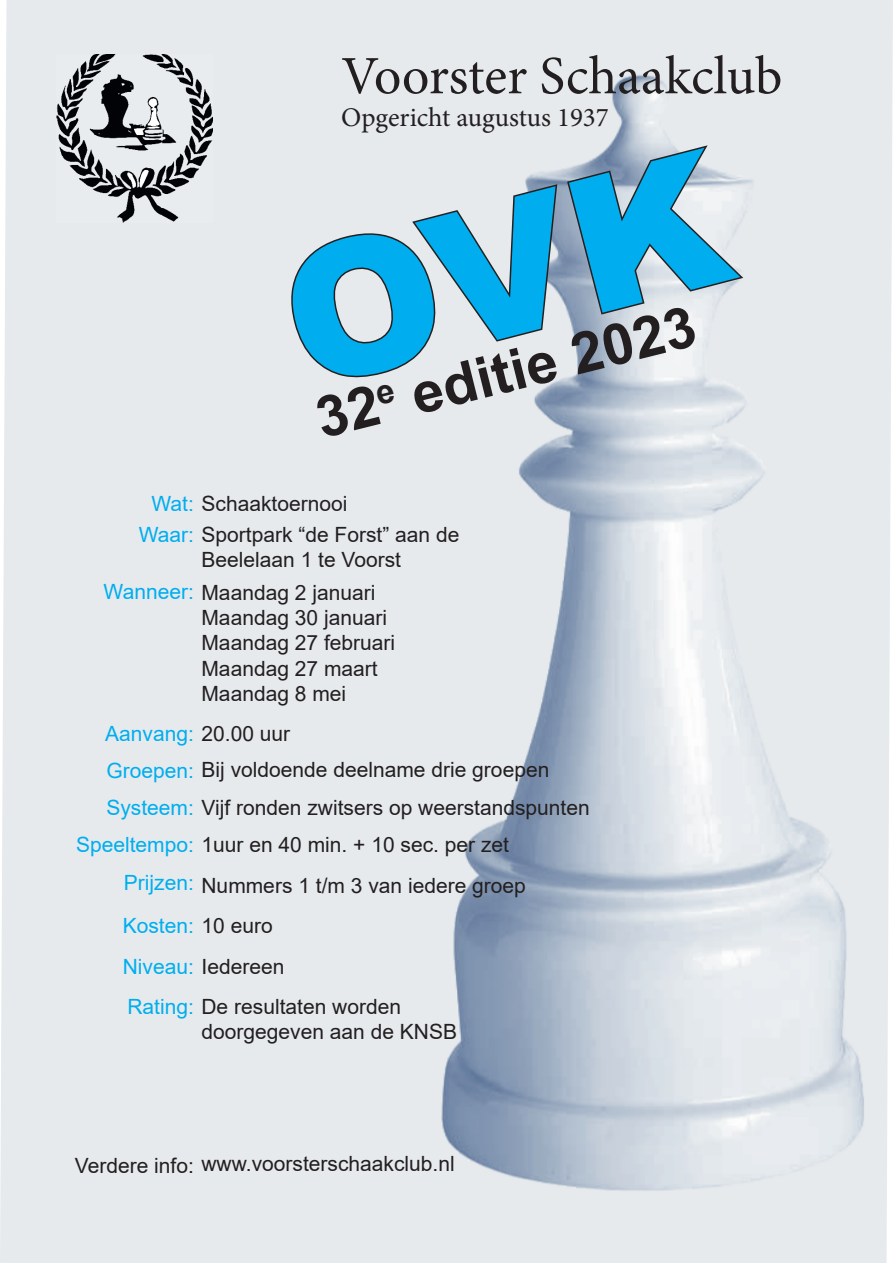
<style>
.page{position:relative;width:893px;height:1263px;background:#fff}
.page>*{position:absolute;margin:0;border:0;box-sizing:border-box;transform-origin:0 0}
.t1{font:700 57px "Arial";color:#231f20}
.t2{font:54px "Minion Pro";letter-spacing:-.005em;color:#231f20}
.t3{font:27px "Minion Pro";color:#231f20}
.t4{font:21px/40.3px "Arial";color:#231f20}
.t5{font:21px "Arial";color:#00aeef}
.s1{color:#00aeef}
.s2{color:#231f20}
</style>
<div class="page">
<img style="left:0;top:0;width:893px;height:1263px">
<img style="left:57px;top:54px;width:156px;height:168px">
<svg style="left:278px;top:147px;width:462px;height:243px;background:#d9dfe5"></svg>
<h2 class="t2" style="left:341px;top:40px;width:443px">Voorster Schaakclub</h2>
<p class="t3" style="left:341px;top:99px;width:269px">Opgericht augustus 1937</p>
<h1 class="t1" style="left:307px;top:380px;width:391px;rotate:-14deg">32<sup>e</sup> editie 2023</h1>
<p class="t4" style="left:139px;top:487px;width:322px;line-height:31.3px;text-indent:13px"><span class="s1">Wat:</span> Schaaktoernooi<br><span class="s1">Waar:</span> Sportpark “de Forst” aan de</p>
<p class="t4" style="left:104px;top:572px;width:273px"><span class="s1">Wanneer:</span> Maandag 2 januari</p>
<p class="t4" style="left:201px;top:539px;width:201px">Beelelaan 1 te Voorst</p>
<p class="t4" style="left:201px;top:605px;width:195px;line-height:25.2px">Maandag 30 januari<br>Maandag 27 februari<br>Maandag 27 maart<br>Maandag 8 mei</p>
<p class="t5" style="left:105px;top:719px;width:187px">Aanvang: <span class="s2">20.00 uur</span></p>
<p class="t4" style="left:106px;top:750px;width:444px"><span class="s1">Groepen:</span> Bij voldoende deelname drie groepen</p>
<p class="t4" style="left:106px;top:787px;width:485px"><span class="s1">Systeem:</span> Vijf ronden zwitsers op weerstandspunten</p>
<p class="t4" style="left:76px;top:825px;width:435px"><span class="s1">Speeltempo:</span> 1uur en 40 min. + 10 sec. per zet</p>
<p class="t4" style="left:123px;top:865px;width:405px"><span class="s1">Prijzen:</span> Nummers 1 t/m 3 van iedere groep<br><span class="s1">Kosten:</span> 10 euro<br><span class="s1">Niveau:</span> Iedereen<br><span class="s1">Rating:</span> De resultaten worden</p>
<p class="t4" style="left:201px;top:1011px;width:257px">doorgegeven aan de KNSB</p>
<p class="t4" style="left:75px;top:1143px;width:381px">Verdere info: www.voorsterschaakclub.nl</p>
</div>
